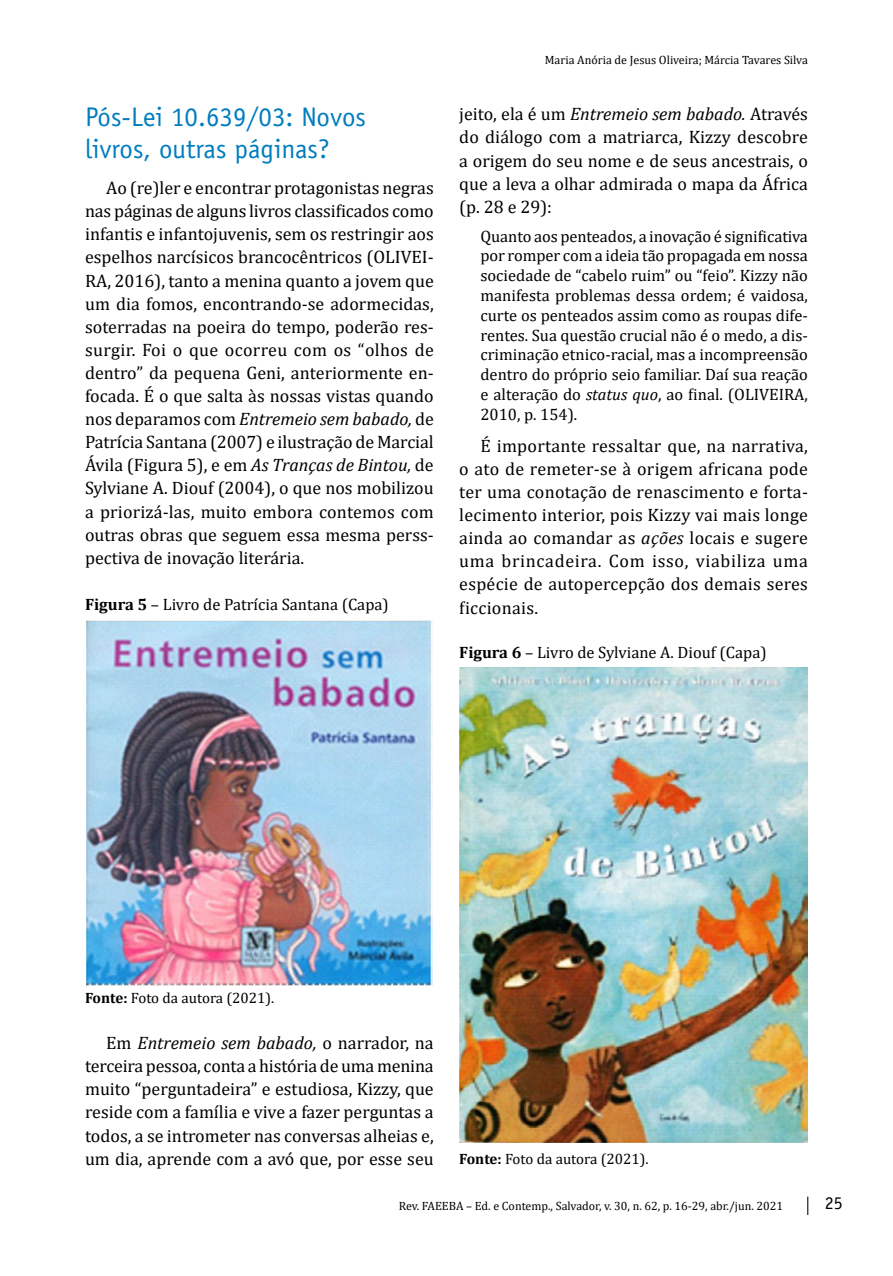
<style>
.page{position:relative;width:893px;height:1276px;background:#fff}
.page>*{position:absolute;margin:0;border:0;box-sizing:border-box;transform-origin:0 0}
.t1{font:27px/32.4px "Officina Sans Std";color:#007dbe}
.t2{font:18px/23.1px "Cambria";color:#000;text-align:justify}
.t3{font:18px "Officina Sans";color:#000}
.t4{font:16.5px/19.8px "Cambria";color:#000;text-align:justify}
.t5{font:15px "Cambria";color:#000}
.t6{font:12px "Cambria";color:#000}
.s1{font-style:italic}
.s2{font-weight:700}
</style>
<div class="page">
<svg style="left:807px;top:1196px;width:1px;height:19px"></svg>
<img style="left:87px;top:620px;width:345px;height:366px">
<img style="left:459px;top:667px;width:349px;height:475px">
<h1 class="t1" style="left:85px;top:101px;width:282px">Pós-Lei 10.639/03: Novos livros, outras páginas?</h1>
<p class="t2" style="left:85px;top:176px;width:350px;text-indent:21px">Ao (re)ler e encontrar protagonistas negras nas páginas de alguns livros classificados como infantis e infantojuvenis, sem os restringir aos espelhos narcísicos brancocêntricos (OLIVEI-RA, 2016), tanto a menina quanto a jovem que um dia fomos, encontrando-se adormecidas, soterradas na poeira do tempo, poderão res&shy;surgir. Foi o que ocorreu com os “olhos de dentro” da pequena Geni, anteriormente en&shy;focada. É o que salta às nossas vistas quando nos deparamos com <span class="s1">Entremeio sem babado,</span> de Patrícia Santana (2007) e ilustração de Marcial Ávila (Figura 5), e em <span class="s1">As Tranças de Bintou,</span> de Sylviane A. Diouf (2004), o que nos mobilizou a priorizá-las, muito embora contemos com outras obras que seguem essa mesma perss&shy;pectiva de inovação literária.</p>
<p class="t4" style="left:85px;top:594px;width:305px"><span class="s2">Figura 5</span> – Livro de Patrícia Santana (Capa)</p>
<p class="t6" style="left:545px;top:53px;width:265px">Maria Anória de Jesus Oliveira; Márcia Tavares Silva</p>
<p class="t2" style="left:459px;top:103px;width:350px">jeito, ela é um <span class="s1">Entremeio sem babado.</span> Através do diálogo com a matriarca, Kizzy descobre a origem do seu nome e de seus ancestrais, o que a leva a olhar admirada o mapa da África (p. 28 e 29):</p>
<p class="t4" style="left:480px;top:226px;width:329px">Quanto aos penteados, a inovação é significativa por romper com a ideia tão propagada em nossa sociedade de “cabelo ruim” ou “feio”. Kizzy não manifesta problemas dessa ordem; é vaidosa, curte os penteados assim como as roupas dife&shy;rentes. Sua questão crucial não é o medo, a dis&shy;criminação etnico-racial, mas a incompreensão dentro do próprio seio familiar. Daí sua reação e alteração do <span class="s1">status quo</span>, ao final. (OLIVEIRA, 2010, p. 154).</p>
<p class="t2" style="left:459px;top:434px;width:350px;text-indent:21px">É importante ressaltar que, na narrativa, o ato de remeter-se à origem africana pode ter uma conotação de renascimento e forta&shy;lecimento interior, pois Kizzy vai mais longe ainda ao comandar as <span class="s1">ações</span> locais e sugere uma brincadeira. Com isso, viabiliza uma espécie de autopercepção dos demais seres ficcionais.</p>
<p class="t4" style="left:459px;top:642px;width:309px"><span class="s2">Figura 6</span> – Livro de Sylviane A. Diouf (Capa)</p>
<p class="t5" style="left:85px;top:989px;width:191px"><span class="s2">Fonte:</span> Foto da autora (2021).</p>
<p class="t2" style="left:85px;top:1031px;width:350px;text-indent:21px">Em <span class="s1">Entremeio sem babado,</span> o narrador, na terceira pessoa, conta a história de uma menina muito “perguntadeira” e estudiosa, Kizzy, que reside com a família e vive a fazer perguntas a todos, a se intrometer nas conversas alheias e, um dia, aprende com a avó que, por esse seu</p>
<p class="t5" style="left:459px;top:1150px;width:191px"><span class="s2">Fonte:</span> Foto da autora (2021).</p>
<p class="t6" style="left:399px;top:1198px;width:386px">Rev. FAEEBA – Ed. e Contemp., Salvador, v. 30, n. 62, p. 16-29, abr./jun. 2021</p>
<p class="t3" style="left:825px;top:1192px;width:19px">25</p>
</div>
